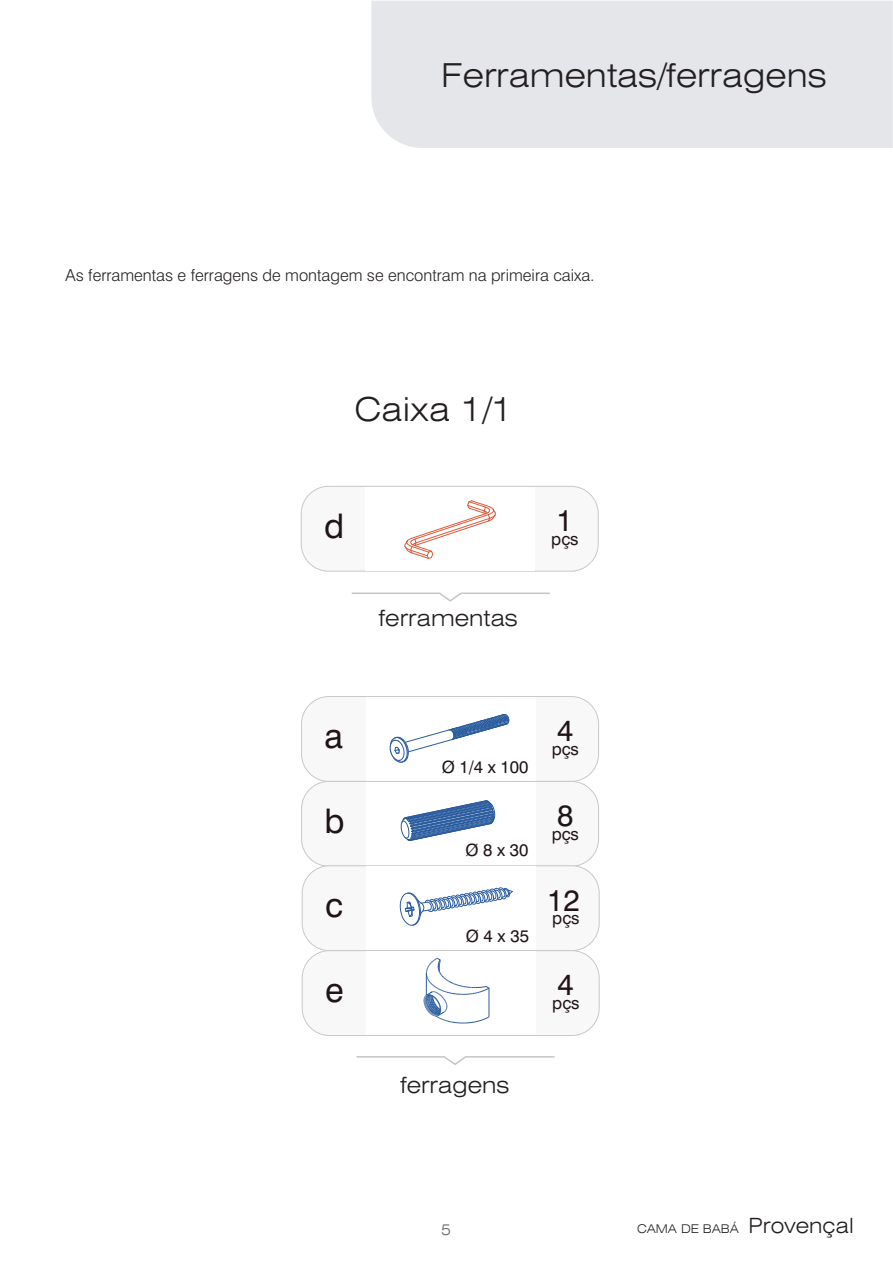
<style>
.page{position:relative;width:893px;height:1263px;background:#fff}
.page>*{position:absolute;margin:0;border:0;box-sizing:border-box;transform-origin:0 0}
.t1{font:33.9px "Swiss 721 BT";color:#201417}
.t2{font:300 expanded 33px "Swiss 721 BT";color:#231f20}
.t3{font:29.7px "Swiss 721 BT";color:#201417}
.t4{font:300 expanded 22.5px "Swiss 721 BT";color:#231f20}
.t5{font:16.95px "Swiss 721 BT";color:#201417}
.t6{font:300 16.5px "Swiss 721 BT";color:#231f20}
.t7{font:300 expanded 15px "Swiss 721 BT";color:#646567}
.t8{font:300 expanded 12px "Swiss 721 BT";color:#231f20}
.s1{font-size:21px}
</style>
<div class="page">
<div style="left:371px;top:1px;width:522px;height:147px;background:#e5e6ea"></div>
<svg style="left:356px;top:1056px;width:199px;height:9px"></svg>
<svg style="left:351px;top:592px;width:199px;height:10px"></svg>
<div style="left:301px;top:696px;width:298px;height:85px;background:#f8f8f9;border:1px solid #c7c9c7;border-radius:27px"></div>
<div style="left:366px;top:697px;width:170px;height:84px;background:#fff"></div>
<div style="left:301px;top:781px;width:298px;height:85px;background:#f8f8f9;border:1px solid #c7c9c7;border-radius:27px"></div>
<div style="left:366px;top:782px;width:170px;height:84px;background:#fff"></div>
<div style="left:302px;top:866px;width:297px;height:85px;background:#f8f8f9;border:1px solid #c7c9c7;border-radius:27px"></div>
<div style="left:366px;top:866px;width:170px;height:84px;background:#fff"></div>
<div style="left:302px;top:950px;width:297px;height:86px;background:#f8f8f9;border:1px solid #c7c9c7;border-radius:27px"></div>
<div style="left:366px;top:951px;width:170px;height:84px;background:#fff"></div>
<svg style="left:389px;top:713px;width:121px;height:50px"></svg>
<svg style="left:400px;top:800px;width:95px;height:41px"></svg>
<svg style="left:400px;top:887px;width:113px;height:39px"></svg>
<svg style="left:424px;top:958px;width:66px;height:66px"></svg>
<div style="left:301px;top:486px;width:297px;height:85px;background:#f8f8f9;border:1px solid #c7c9c7;border-radius:27px"></div>
<div style="left:365px;top:487px;width:170px;height:84px;background:#fff"></div>
<svg style="left:404px;top:500px;width:92px;height:59px"></svg>
<h2 class="t2" style="left:441px;top:61px;width:387px">Ferramentas/ferragens</h2>
<p class="t6" style="left:66px;top:269px;width:530px">As ferramentas e ferragens de montagem se encontram na primeira caixa.</p>
<h2 class="t2" style="left:355px;top:396px;width:160px">Caixa 1/1</h2>
<h1 class="t1" style="left:324px;top:512px;width:22px">d</h1>
<h3 class="t4" style="left:379px;top:609px;width:141px">ferramentas</h3>
<h3 class="t3" style="left:557px;top:508px;width:18px">1</h3>
<p class="t5" style="left:551px;top:532px;width:29px">pçs</p>
<h1 class="t1" style="left:325px;top:722px;width:20px">a</h1>
<h1 class="t1" style="left:325px;top:807px;width:22px">b</h1>
<h1 class="t1" style="left:325px;top:891px;width:19px">c</h1>
<h1 class="t1" style="left:325px;top:976px;width:20px">e</h1>
<p class="t5" style="left:442px;top:760px;width:88px">Ø 1/4 x 100</p>
<p class="t5" style="left:465px;top:843px;width:65px">Ø 8 x 30</p>
<p class="t5" style="left:466px;top:929px;width:65px">Ø 4 x 35</p>
<h3 class="t3" style="left:557px;top:718px;width:18px">4</h3>
<p class="t5" style="left:552px;top:742px;width:29px">pçs</p>
<h3 class="t3" style="left:557px;top:803px;width:18px">8</h3>
<p class="t5" style="left:552px;top:827px;width:29px">pçs</p>
<h3 class="t3" style="left:547px;top:888px;width:34px">12</h3>
<p class="t5" style="left:552px;top:911px;width:29px">pçs</p>
<h3 class="t3" style="left:558px;top:972px;width:18px">4</h3>
<p class="t5" style="left:552px;top:996px;width:29px">pçs</p>
<h3 class="t4" style="left:400px;top:1076px;width:111px">ferragens</h3>
<p class="t7" style="left:441px;top:1224px;width:11px">5</p>
<p class="t8" style="left:637px;top:1224px;width:218px">CAMA DE BABÁ <span class="s1">Provençal</span></p>
</div>
